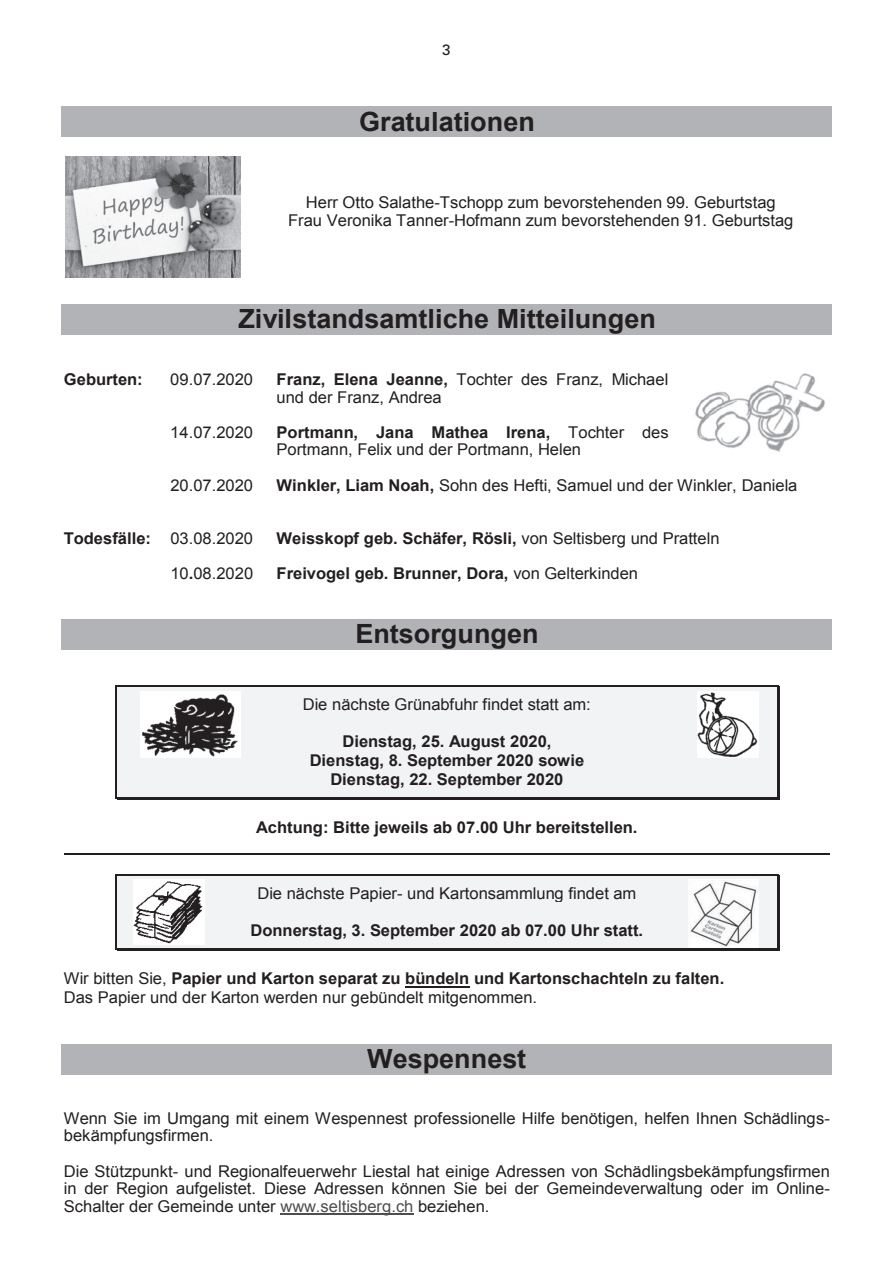
<style>
.page{position:relative;width:893px;height:1263px;background:#fff}
.page>*{position:absolute;margin:0;border:0;box-sizing:border-box;transform-origin:0 0}
.t1{font:700 26.55px "Arial";color:#231f20}
.t2{font:700 26.4px "Arial";color:#231f20}
.t3{font:16.2px/17.7px "Arial";color:#231f20}
.t4{font:700 16.2px/18.6px "Arial";color:#231f20;text-align:center}
.t5{font:15px "Univers";color:#231f20}
.s1{font-weight:700}
.s2{font-weight:400}
.s3{color:#4d4e4f}
</style>
<div class="page">
<img style="left:65px;top:157px;width:176px;height:120px">
<img style="left:695px;top:373px;width:130px;height:79px">
<div style="left:62px;top:106px;width:770px;height:31px;background:#b2b3b7"></div>
<div style="left:62px;top:304px;width:770px;height:31px;background:#b2b3b7"></div>
<div style="left:62px;top:619px;width:770px;height:30px;background:#b2b3b7"></div>
<div style="left:117px;top:687px;width:660px;height:27px;background:#f2f3f4"></div>
<hr style="left:117px;top:685px;width:660px;height:2px;background:#231f20">
<div style="left:117px;top:714px;width:660px;height:19px;background:#f2f3f4"></div>
<div style="left:117px;top:733px;width:660px;height:18px;background:#f2f3f4"></div>
<div style="left:117px;top:751px;width:660px;height:19px;background:#f2f3f4"></div>
<div style="left:117px;top:770px;width:660px;height:27px;background:#f2f3f4"></div>
<hr style="left:117px;top:798px;width:660px;height:1px;background:#231f20">
<hr style="left:117px;top:797px;width:660px;height:1px;background:#231f20">
<svg style="left:116px;top:685px;width:1px;height:113px"></svg>
<svg style="left:777px;top:685px;width:2px;height:114px"></svg>
<hr style="left:64px;top:853px;width:766px;height:2px;background:#231f20">
<div style="left:117px;top:875px;width:660px;height:27px;background:#f2f3f4"></div>
<hr style="left:117px;top:874px;width:660px;height:1px;background:#231f20">
<div style="left:117px;top:902px;width:660px;height:19px;background:#f2f3f4"></div>
<div style="left:117px;top:921px;width:660px;height:28px;background:#f2f3f4"></div>
<hr style="left:117px;top:950px;width:660px;height:1px;background:#231f20">
<hr style="left:117px;top:949px;width:660px;height:1px;background:#231f20">
<svg style="left:116px;top:874px;width:1px;height:76px"></svg>
<svg style="left:777px;top:874px;width:2px;height:77px"></svg>
<hr style="left:405px;top:986px;width:64px;height:2px;background:#231f20">
<div style="left:62px;top:1044px;width:770px;height:30px;background:#b2b3b7"></div>
<hr style="left:281px;top:1214px;width:133px;height:1px;background:#4d4e4f">
<img style="left:697px;top:691px;width:62px;height:66px">
<img style="left:140px;top:691px;width:100px;height:66px">
<img style="left:134px;top:879px;width:71px;height:65px">
<img style="left:690px;top:879px;width:69px;height:69px">
<p class="t5" style="left:442px;top:40px;width:10px">3</p>
<h2 class="t2" style="left:359px;top:106px;width:177px">Gratulationen</h2>
<p class="t3" style="left:288px;top:193px;width:507px;line-height:18.5px;text-align:center">Herr Otto Salathe-Tschopp zum bevorstehenden 99. Geburtstag<br>Frau Veronika Tanner-Hofmann zum bevorstehenden 91. Geburtstag</p>
<h2 class="t2" style="left:238px;top:304px;width:419px">Zivilstandsamtliche Mitteilungen</h2>
<p class="t4" style="left:64px;top:370px;width:80px">Geburten:</p>
<p class="t3" style="left:170px;top:370px;width:84px">09.07.2020</p>
<p class="t3" style="left:277px;top:370px;width:393px"><span class="s1">Franz, Elena Jeanne,</span> Tochter des Franz, Michael und der Franz, Andrea</p>
<p class="t3" style="left:170px;top:423px;width:84px">14.07.2020</p>
<p class="t3" style="left:277px;top:423px;width:394px"><span class="s1">Portmann, Jana Mathea Irena,</span> Tochter des<br>Portmann, Felix und der Portmann, Helen</p>
<p class="t3" style="left:170px;top:476px;width:84px">20.07.2020</p>
<p class="t3" style="left:277px;top:476px;width:522px"><span class="s1">Winkler, Liam Noah,</span> Sohn des Hefti, Samuel und der Winkler, Daniela</p>
<p class="t4" style="left:64px;top:529px;width:191px">Todesfälle: <span class="s2">03.08.2020</span></p>
<p class="t4" style="left:277px;top:529px;width:444px">Weisskopf geb. Schäfer, Rösli, <span class="s2">von Seltisberg und Pratteln</span></p>
<p class="t3" style="left:170px;top:564px;width:84px">10<span class="s1">.</span>08.2020</p>
<p class="t4" style="left:277px;top:564px;width:363px">Freivogel geb. Brunner, Dora, <span class="s2">von Gelterkinden</span></p>
<h1 class="t1" style="left:355px;top:619px;width:185px">Entsorgungen</h1>
<p class="t3" style="left:303px;top:696px;width:289px">Die nächste Grünabfuhr findet statt am:</p>
<p class="t4" style="left:310px;top:732px;width:276px">Dienstag, 25. August 2020,<br>Dienstag, 8. September 2020 sowie<br>Dienstag, 22. September 2020</p>
<p class="t4" style="left:256px;top:818px;width:383px">Achtung: Bitte jeweils ab 07.00 Uhr bereitstellen.</p>
<p class="t3" style="left:257px;top:884px;width:380px">Die nächste Papier- und Kartonsammlung findet am</p>
<p class="t4" style="left:251px;top:921px;width:394px">Donnerstag, 3. September 2020 ab 07.00 Uhr statt.</p>
<p class="t3" style="left:64px;top:969px;width:662px;line-height:18.8px">Wir bitten Sie, <span class="s1">Papier und Karton separat zu bündeln und Kartonschachteln zu falten.<br></span>Das Papier und der Karton werden nur gebündelt mitgenommen.</p>
<h2 class="t2" style="left:367px;top:1044px;width:160px">Wespennest</h2>
<p class="t3" style="left:64px;top:1109px;width:768px">Wenn Sie im Umgang mit einem Wespennest professionelle Hilfe benötigen, helfen Ihnen Schädlings&shy;bekämpfungsfirmen.</p>
<p class="t3" style="left:64px;top:1162px;width:768px;text-align:justify">Die Stützpunkt- und Regionalfeuerwehr Liestal hat einige Adressen von Schädlingsbekämpfungsfirmen in der Region aufgelistet. Diese Adressen können Sie bei der Gemeindeverwaltung oder im Online-Schalter der Gemeinde unter <span class="s3">www.seltisberg.ch</span> beziehen.</p>
</div>
